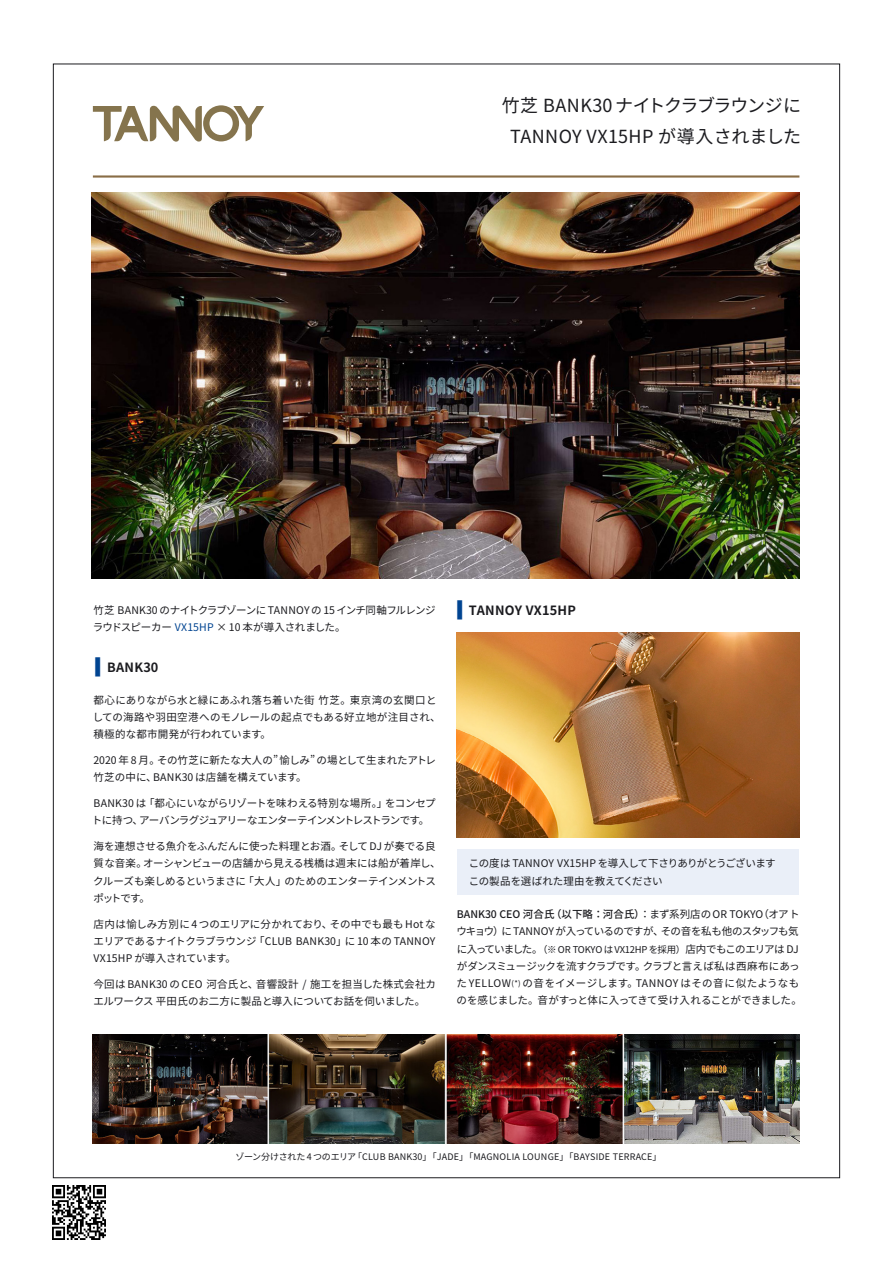
<style>
.page{position:relative;width:893px;height:1263px;background:#fff}
.page>*{position:absolute;margin:0;border:0;box-sizing:border-box;transform-origin:0 0}
.t1{font:18px/30px "Source Han Sans JP";letter-spacing:.01em;color:#1b1b1f;text-align:center}
.t2{font:700 12.75px "Source Han Sans JP";letter-spacing:.025em;color:#1b1b1f}
.t3{font:10.5px/17.2px "Source Han Sans JP";letter-spacing:-.01em;color:#1b1b1f}
.t4{font:10.5px/17.2px "Source Han Sans JP";letter-spacing:-.04em;color:#1b1b1f}
.t5{font:10.5px/17.2px "Source Han Sans JP";letter-spacing:.02em;color:#1b1b1f}
.t6{font:10.5px/17.2px "Source Han Sans JP";letter-spacing:-.055em;color:#1b1b1f}
.t7{font:10.5px/17.2px "Source Han Sans JP";letter-spacing:.01em;color:#1b1b1f}
.t8{font:9px "Source Han Sans JP";letter-spacing:.025em;color:#1b1b1f}
.s1{color:#004491}
.s2{font-size:24px;color:#004491}
.s3{font-weight:500}
.s4{font-size:9.45px}
.s5{font-size:7.5px}
</style>
<div class="page">
<hr style="left:93px;top:175px;width:706px;height:3px;background:#896d46">
<img style="left:52px;top:1185px;width:54px;height:54px">
<svg style="left:93px;top:105px;width:171px;height:37px"></svg>
<img style="left:92px;top:192px;width:707px;height:386px">
<img style="left:93px;top:1034px;width:706px;height:109px">
<img style="left:457px;top:633px;width:342px;height:204px">
<div style="left:457px;top:850px;width:342px;height:45px;background:#eaeff8"></div>
<h1 class="t1" style="left:502px;top:91px;width:301px">竹芝 BANK30 ナイトクラブラウンジに<br>TANNOY VX15HP が導入されました</h1>
<p class="t3" style="left:93px;top:601px;width:344px">竹芝 BANK30 のナイトクラブゾーンに TANNOY の 15 インチ同軸フルレンジラウドスピーカー <span class="s1">VX15HP</span> × 10 本が導入されました。</p>
<p class="t2" style="left:95px;top:660px;width:65px"><span class="s2">■</span> BANK30</p>
<p class="t5" style="left:93px;top:692px;width:349px">都心にありながら水と緑にあふれ落ち着いた街 竹芝。東京湾の玄関口としての海路や羽田空港へのモノレールの起点でもある好立地が注目され、積極的な都市開発が行われています。</p>
<p class="t3" style="left:94px;top:752px;width:344px">2020 年 8 月。その竹芝に新たな大人の” 愉しみ” の場として生まれたアトレ竹芝の中に、BANK30 は店舗を構えています。</p>
<p class="t6" style="left:92px;top:795px;width:345px">BANK30 は「都心にいながらリゾートを味わえる特別な場所。」をコンセプトに持つ、アーバンラグジュアリーなエンターテインメントレストランです。</p>
<p class="t3" style="left:93px;top:838px;width:349px">海を連想させる魚介をふんだんに使った料理とお酒。そして DJ が奏でる良質な音楽。オーシャンビューの店舗から見える桟橋は週末には船が着岸し、クルーズも楽しめるというまさに「大人」のためのエンターテインメントスポットです。</p>
<p class="t3" style="left:93px;top:915px;width:344px;text-align:justify">店内は愉しみ方別に 4 つのエリアに分かれており、その中でも最も Hot なエリアであるナイトクラブラウンジ「CLUB BANK30」に 10 本の TANNOY VX15HP が導入されています。</p>
<p class="t7" style="left:93px;top:976px;width:344px">今回は BANK30 の CEO 河合氏と、音響設計 / 施工を担当した株式会社カエルワークス 平田氏のお二方に製品と導入についてお話を伺いました。</p>
<p class="t2" style="left:457px;top:603px;width:121px"><span class="s2">■</span> TANNOY VX15HP</p>
<p class="t3" style="left:469px;top:855px;width:308px">この度は TANNOY VX15HP を導入して下さりありがとうございますこの製品を選ばれた理由を教えてください</p>
<p class="t4" style="left:456px;top:906px;width:347px"><span class="s3">BANK30 CEO 河合氏（以下略：河合氏）</span>：まず系列店の OR TOKYO（オア トウキョウ）に TANNOY が入っているのですが、その音を私も他のスタッフも気に入っていました。<span class="s4">（※ OR TOKYO は VX12HP を採用）</span>店内でもこのエリアは DJがダンスミュージックを流すクラブです。クラブと言えば私は西麻布にあった YELLOW<span class="s5">(*)</span> の音をイメージします。TANNOY はその音に似たようなものを感じました。音がすっと体に入ってきて受け入れることができました。</p>
<p class="t8" style="left:235px;top:1152px;width:428px">ゾーン分けされた 4 つのエリア「CLUB BANK30」「JADE」「MAGNOLIA LOUNGE」「BAYSIDE TERRACE」</p>
</div>
